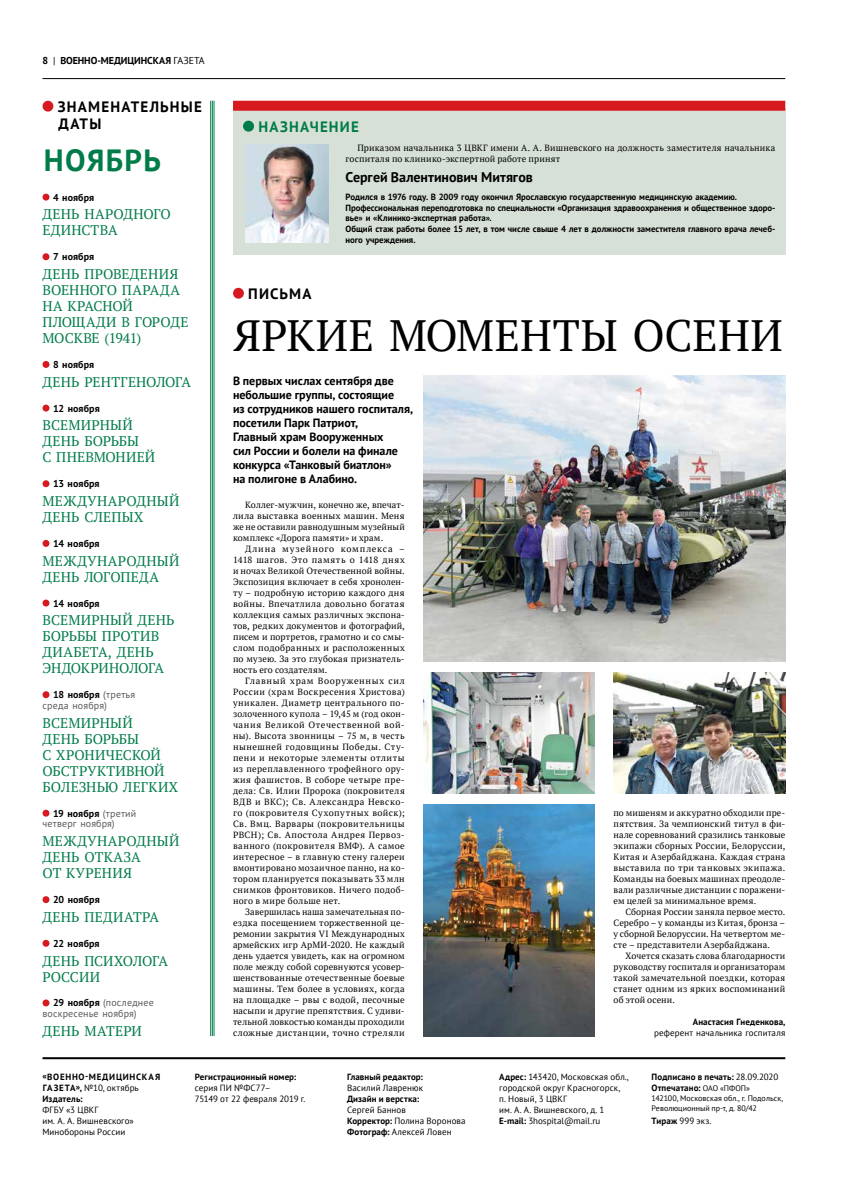
<style>
.page{position:relative;width:842px;height:1191px;background:#fff}
.page>*{position:absolute;margin:0;border:0;box-sizing:border-box;transform-origin:0 0}
.t1{font:43.8px "PT Serif";letter-spacing:.005em;color:#000}
.t2{font:700 30.6px "PT Sans";letter-spacing:.045em;color:#007c48}
.t3{font:700 15px/17px "PT Sans";letter-spacing:.075em;color:#000}
.t4{font:700 15px "PT Sans";letter-spacing:.075em;color:#007c48}
.t5{font:14px/16px "PT Serif";letter-spacing:.01em;color:#007c48}
.t6{font:700 14px "PT Sans";letter-spacing:-.005em;color:#000}
.t7{font:700 12px/14px "PT Sans";letter-spacing:-.005em;color:#000}
.t8{font:10px/10.8px "PT Sans Pro";letter-spacing:.01em;color:#58595b}
.t9{font:700 10px "PT Sans Pro";letter-spacing:.01em;color:#000}
.t10{font:700 10px "PT Sans";letter-spacing:-.01em;color:#000}
.t11{font:9px/11px "PT Serif";letter-spacing:.02em;color:#000;text-align:justify}
.t12{font:9px/11px "PT Sans";letter-spacing:.005em;color:#000}
.t13{font:700 9px/10.8px "PT Sans Pro";letter-spacing:-.005em;color:#000}
.t14{font:700 9px/10.8px "PT Sans";letter-spacing:.01em;color:#000}
.t15{font:700 9px/11px "PT Sans";letter-spacing:.08em;color:#000}
.t16{font:8px/10px "PT Sans";color:#000}
.s1{font-weight:400}
.s2{font-weight:700;color:#000}
.s3{font-weight:700}
.s4{font-weight:400;font-size:8px}
</style>
<div class="page">
<hr style="left:43px;top:1057px;width:742px;height:2px;background:#000">
<div style="left:43px;top:194px;width:6px;height:7px;background:#d71920;border-radius:50%"></div>
<div style="left:43px;top:253px;width:6px;height:7px;background:#d71920;border-radius:50%"></div>
<div style="left:43px;top:361px;width:6px;height:7px;background:#d71920;border-radius:50%"></div>
<div style="left:43px;top:404px;width:6px;height:7px;background:#d71920;border-radius:50%"></div>
<div style="left:43px;top:480px;width:6px;height:7px;background:#d71920;border-radius:50%"></div>
<div style="left:43px;top:540px;width:6px;height:7px;background:#d71920;border-radius:50%"></div>
<div style="left:43px;top:599px;width:6px;height:7px;background:#d71920;border-radius:50%"></div>
<div style="left:43px;top:691px;width:6px;height:7px;background:#d71920;border-radius:50%"></div>
<div style="left:43px;top:809px;width:6px;height:7px;background:#d71920;border-radius:50%"></div>
<div style="left:43px;top:896px;width:6px;height:7px;background:#d71920;border-radius:50%"></div>
<div style="left:43px;top:939px;width:6px;height:7px;background:#d71920;border-radius:50%"></div>
<div style="left:43px;top:999px;width:6px;height:7px;background:#d71920;border-radius:50%"></div>
<div style="left:43px;top:101px;width:10px;height:11px;background:#d71920;border-radius:50%"></div>
<hr style="left:214px;top:101px;width:1px;height:935px;background:#007c48">
<hr style="left:212px;top:101px;width:1px;height:935px;background:#007c48">
<hr style="left:210px;top:101px;width:1px;height:935px;background:#007c48">
<hr style="left:43px;top:78px;width:742px;height:1px;background:#000">
<div style="left:233px;top:288px;width:11px;height:11px;background:#d71920;border-radius:50%"></div>
<div style="left:233px;top:109px;width:552px;height:146px;background:#d7e0d6"></div>
<div style="left:243px;top:121px;width:11px;height:11px;background:#007c48;border-radius:50%"></div>
<div style="left:233px;top:101px;width:552px;height:10px;background:#d71920"></div>
<img style="left:246px;top:145px;width:82px;height:98px">
<img style="left:423px;top:375px;width:362px;height:287px">
<img style="left:613px;top:673px;width:172px;height:121px">
<img style="left:423px;top:673px;width:172px;height:121px">
<img style="left:423px;top:805px;width:172px;height:231px">
<p class="t10" style="left:43px;top:54px;width:164px">8 <span class="s1">|</span> ВОЕННО-МЕДИЦИНСКАЯ <span class="s1">ГАЗЕТА</span></p>
<h3 class="t3" style="left:58px;top:97px;width:146px">ЗНАМЕНАТЕЛЬНЫЕ<br>ДАТЫ</h3>
<h2 class="t2" style="left:44px;top:140px;width:119px">НОЯБРЬ</h2>
<p class="t9" style="left:53px;top:190px;width:43px">4 ноября</p>
<h3 class="t5" style="left:43px;top:206px;width:130px">ДЕНЬ НАРОДНОГО<br>ЕДИНСТВА</h3>
<p class="t9" style="left:53px;top:250px;width:43px">7 ноября</p>
<h3 class="t5" style="left:43px;top:266px;width:147px">ДЕНЬ ПРОВЕДЕНИЯ<br>ВОЕННОГО ПАРАДА<br>НА КРАСНОЙ<br>ПЛОЩАДИ В ГОРОДЕ<br>МОСКВЕ (1941)</h3>
<p class="t9" style="left:53px;top:358px;width:43px">8 ноября</p>
<h3 class="t5" style="left:43px;top:374px;width:150px">ДЕНЬ РЕНТГЕНОЛОГА</h3>
<p class="t9" style="left:53px;top:401px;width:48px">12 ноября</p>
<h3 class="t5" style="left:43px;top:417px;width:114px">ВСЕМИРНЫЙ<br>ДЕНЬ БОРЬБЫ<br>С ПНЕВМОНИЕЙ</h3>
<p class="t9" style="left:53px;top:477px;width:48px">13 ноября</p>
<h3 class="t5" style="left:43px;top:493px;width:138px">МЕЖДУНАРОДНЫЙ<br>ДЕНЬ СЛЕПЫХ</h3>
<p class="t9" style="left:53px;top:537px;width:48px">14 ноября</p>
<h3 class="t5" style="left:43px;top:552px;width:138px">МЕЖДУНАРОДНЫЙ<br>ДЕНЬ ЛОГОПЕДА</h3>
<p class="t9" style="left:53px;top:596px;width:48px">14 ноября</p>
<h3 class="t5" style="left:43px;top:612px;width:134px">ВСЕМИРНЫЙ ДЕНЬ<br>БОРЬБЫ ПРОТИВ<br>ДИАБЕТА, ДЕНЬ<br>ЭНДОКРИНОЛОГА</h3>
<p class="t8" style="left:43px;top:689px;width:94px;text-indent:10px"><span class="s2">18 ноября</span> (третья среда ноября)</p>
<h3 class="t5" style="left:43px;top:714px;width:137px">ВСЕМИРНЫЙ<br>ДЕНЬ БОРЬБЫ<br>С ХРОНИЧЕСКОЙ<br>ОБСТРУКТИВНОЙ<br>БОЛЕЗНЬЮ ЛЕГКИХ</h3>
<p class="t8" style="left:43px;top:807px;width:95px;text-indent:10px"><span class="s2">19 ноября</span> (третий четверг ноября)</p>
<h3 class="t5" style="left:43px;top:833px;width:138px">МЕЖДУНАРОДНЫЙ<br>ДЕНЬ ОТКАЗА<br>ОТ КУРЕНИЯ</h3>
<p class="t9" style="left:53px;top:893px;width:48px">20 ноября</p>
<h3 class="t5" style="left:43px;top:909px;width:118px">ДЕНЬ ПЕДИАТРА</h3>
<p class="t9" style="left:53px;top:936px;width:48px">22 ноября</p>
<h3 class="t5" style="left:43px;top:952px;width:127px">ДЕНЬ ПСИХОЛОГА<br>РОССИИ</h3>
<p class="t8" style="left:43px;top:997px;width:113px;text-indent:10px"><span class="s2">29 ноября</span> (последнее воскресенье ноября)</p>
<h3 class="t5" style="left:43px;top:1023px;width:101px">ДЕНЬ МАТЕРИ</h3>
<h3 class="t4" style="left:258px;top:116px;width:102px">НАЗНАЧЕНИЕ</h3>
<p class="t11" style="left:346px;top:142px;width:431px;text-indent:12px">Приказом начальника 3 ЦВКГ имени А. А. Вишневского на должность заместителя начальника госпиталя по клинико-экспертной работе принят</p>
<h3 class="t6" style="left:346px;top:168px;width:189px">Сергей Валентинович Митягов</h3>
<p class="t13" style="left:346px;top:191px;width:431px">Родился в 1976 году. В 2009 году окончил Ярославскую государственную медицинскую академию.<br>Профессиональная переподготовка по специальности «Организация здравоохранения и общественное здоро&shy;вье» и «Клинико-экспертная работа».<br>Общий стаж работы более 15 лет, в том числе свыше 4 лет в должности заместителя главного врача лечеб&shy;ного учреждения.</p>
<h3 class="t3" style="left:248px;top:284px;width:65px">ПИСЬМА</h3>
<h1 class="t1" style="left:233px;top:307px;width:551px">ЯРКИЕ МОМЕНТЫ ОСЕНИ</h1>
<h3 class="t7" style="left:233px;top:373px;width:181px">В первых числах сентября две небольшие группы, состоящие<br>из сотрудников нашего госпиталя, посетили Парк Патриот,<br>Главный храм Вооруженных<br>сил России и болели на финале конкурса «Танковый биатлон»<br>на полигоне в Алабино.</h3>
<p class="t11" style="left:233px;top:499px;width:173px;text-indent:12px">Коллег-мужчин, конечно же, впечат&shy;лила выставка военных машин. Меня же не оставили равнодушным музейный комплекс «Дорога памяти» и храм.</p>
<p class="t11" style="left:233px;top:543px;width:173px;text-indent:12px">Длина музейного комплекса – 1418 шагов. Это память о 1418 днях и ночах Великой Отечественной войны.<br>Экспозиция включает в себя хронолен&shy;ту – подробную историю каждого дня войны. Впечатлила довольно богатая коллекция самых различных экспона&shy;тов, редких документов и фотографий, писем и портретов, грамотно и со смы&shy;слом подобранных и расположенных по музею. За это глубокая признатель&shy;ность его создателям.</p>
<p class="t11" style="left:233px;top:675px;width:173px;text-indent:12px">Главный храм Вооруженных сил России (храм Воскресения Христова) уникален. Диаметр центрального по&shy;золоченного купола – 19,45 м (год окон&shy;чания Великой Отечественной вой&shy;ны). Высота звонницы – 75 м, в честь нынешней годовщины Победы. Сту&shy;пени и некоторые элементы отлиты из переплавленного трофейного ору&shy;жия фашистов. В соборе четыре пре&shy;дела: Св. Илии Пророка (покровителя ВДВ и ВКС); Св. Александра Невско&shy;го (покровителя Сухопутных войск); Св. Вмц. Варвары (покровительницы РВСН); Св. Апостола Андрея Первоз&shy;ванного (покровителя ВМФ). А самое интересное – в главную стену галереи вмонтировано мозаичное панно, на ко&shy;тором планируется показывать 33 млн снимков фронтовиков. Ничего подоб&shy;ного в мире больше нет.</p>
<p class="t11" style="left:233px;top:906px;width:173px;text-indent:12px">Завершилась наша замечательная по&shy;ездка посещением торжественной це&shy;ремонии закрытия VI Международных армейских игр АрМИ-2020. Не каждый день удается увидеть, как на огромном поле между собой соревнуются усовер&shy;шенствованные отечественные боевые машины. Тем более в условиях, когда на площадке – рвы с водой, песочные насыпи и другие препятствия. С удиви&shy;тельной ловкостью команды проходили сложные дистанции, точно стреляли</p>
<p class="t11" style="left:613px;top:807px;width:173px">по мишеням и аккуратно обходили пре&shy;пятствия. За чемпионский титул в фи&shy;нале соревнований сразились танковые экипажи сборных России, Белоруссии, Китая и Азербайджана. Каждая страна выставила по три танковых экипажа.<br>Команды на боевых машинах преодоле&shy;вали различные дистанции с поражени&shy;ем целей за минимальное время.</p>
<p class="t11" style="left:613px;top:906px;width:173px;text-indent:12px">Сборная России заняла первое место.<br>Серебро – у команды из Китая, бронза – у сборной Белоруссии. На четвертом ме&shy;сте – представители Азербайджана.</p>
<p class="t11" style="left:613px;top:950px;width:173px;text-indent:12px">Хочется сказать слова благодарности руководству госпиталя и организаторам такой замечательной поездки, которая станет одним из ярких воспоминаний об этой осени.</p>
<p class="t14" style="left:693px;top:1016px;width:94px">Анастасия Гнеденкова,</p>
<p class="t12" style="left:654px;top:1027px;width:133px">референт начальника госпиталя</p>
<p class="t15" style="left:43px;top:1071px;width:119px">«ВОЕННО-МЕДИЦИНСКАЯ<br>ГАЗЕТА», <span class="s1">№10, октябрь<br></span>Издатель:</p>
<p class="t12" style="left:43px;top:1104px;width:93px">ФГБУ «3 ЦВКГ<br>им. А. А. Вишневского»<br>Минобороны России</p>
<p class="t14" style="left:195px;top:1071px;width:103px">Регистрационный номер:</p>
<p class="t12" style="left:195px;top:1082px;width:112px">серия ПИ №ФС77–<br>75149 от 22 февраля 2019 г.</p>
<p class="t14" style="left:347px;top:1071px;width:77px">Главный редактор:</p>
<p class="t12" style="left:347px;top:1082px;width:78px">Василий Лавренюк</p>
<p class="t14" style="left:347px;top:1093px;width:74px">Дизайн и верстка:</p>
<p class="t12" style="left:347px;top:1104px;width:120px">Сергей Баннов<br><span class="s3">Корректор:</span> Полина Воронова<br><span class="s3">Фотограф:</span> Алексей Ловен</p>
<p class="t12" style="left:499px;top:1071px;width:131px"><span class="s3">Адрес:</span> 143420, Московская обл., городской округ Красногорск, п. Новый, 3 ЦВКГ<br>им. А. А. Вишневского, д. 1<br><span class="s3">E-mail:</span> 3hospital@mail.ru</p>
<p class="t14" style="left:651px;top:1071px;width:128px">Подписано в печать: <span class="s1">28.09.2020<br></span>Отпечатано: <span class="s4">ОАО «ПФОП»</span></p>
<p class="t16" style="left:651px;top:1092px;width:133px">142100, Московская обл., г. Подольск,<br>Революционный пр-т, д. 80/42</p>
<p class="t12" style="left:651px;top:1115px;width:61px"><span class="s3">Тираж</span> 999 экз.</p>
</div>
